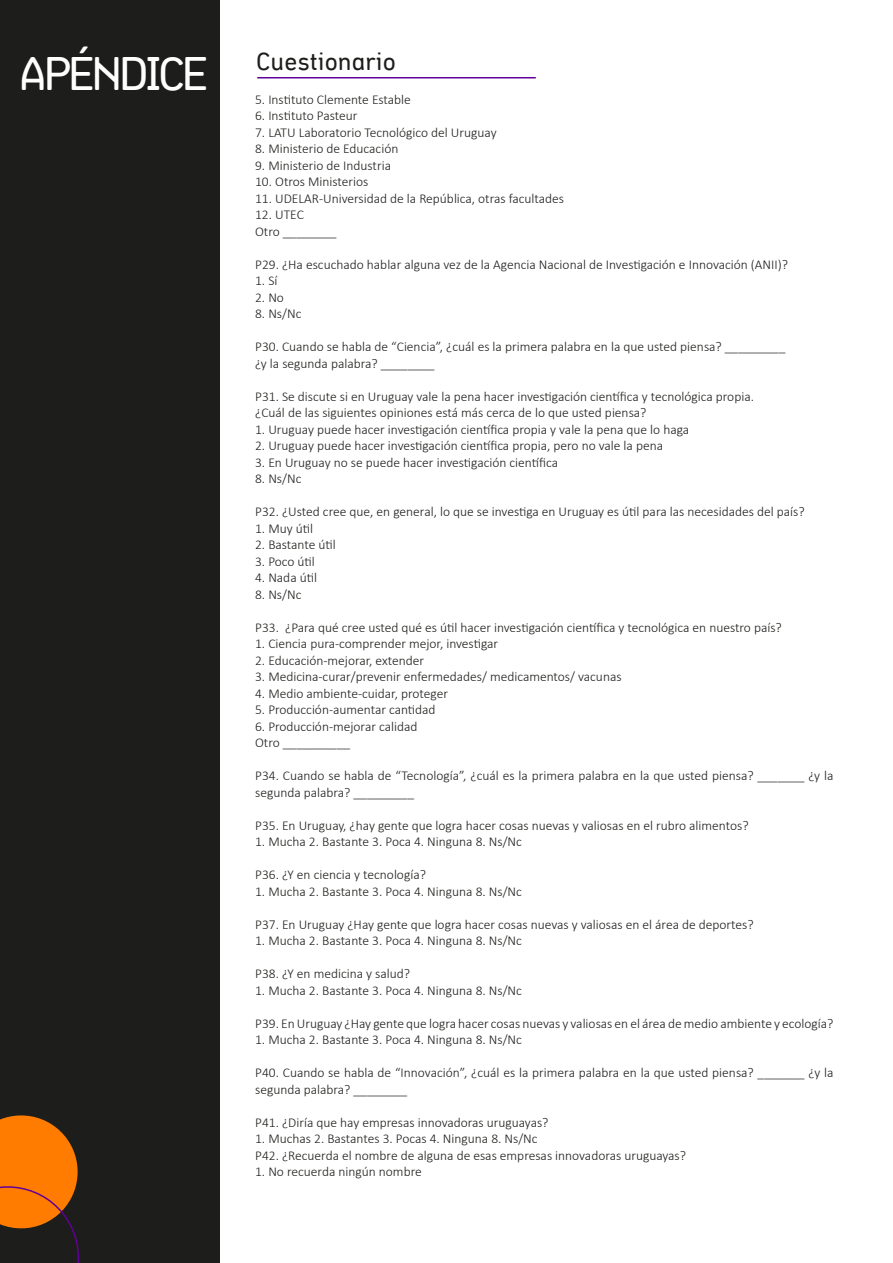
<style>
.page{position:relative;width:893px;height:1263px;background:#fff}
.page>*{position:absolute;margin:0;border:0;box-sizing:border-box;transform-origin:0 0}
.t1{font:48px "aniifont";letter-spacing:-.08em;color:#fff}
.t2{font:25.5px "aniifont";color:#1d1d1b}
.t3{font:300 13.5px/16.5px "Calibri";color:#1d1d1b}
</style>
<div class="page">
<div style="left:0;top:0;width:220px;height:1263px;background:#1d1d1b"></div>
<svg style="left:0;top:1115px;width:79px;height:148px"></svg>
<hr style="left:257px;top:77px;width:279px;height:1px;background:#610098">
<h1 class="t1" style="left:18px;top:46px;width:192px">APÉNDICE</h1>
<h2 class="t2" style="left:256px;top:47px;width:141px">Cuestionario</h2>
<p class="t3" style="left:255px;top:91px;width:157px">5. Instituto Clemente Estable</p>
<p class="t3" style="left:255px;top:107px;width:104px">6. Instituto Pasteur</p>
<p class="t3" style="left:255px;top:124px;width:243px">7. LATU Laboratorio Tecnológico del Uruguay</p>
<p class="t3" style="left:255px;top:140px;width:145px">8. Ministerio de Educación</p>
<p class="t3" style="left:255px;top:157px;width:137px">9. Ministerio de Industria</p>
<p class="t3" style="left:255px;top:173px;width:115px">10. Otros Ministerios</p>
<p class="t3" style="left:255px;top:190px;width:310px">11. UDELAR-Universidad de la República, otras facultades</p>
<p class="t3" style="left:255px;top:206px;width:83px">12. UTEC<br>Otro ________</p>
<p class="t3" style="left:255px;top:256px;width:534px">P29. ¿Ha escuchado hablar alguna vez de la Agencia Nacional de Investigación e Innovación (ANII)?</p>
<p class="t3" style="left:255px;top:272px;width:24px">1. Sí</p>
<p class="t3" style="left:255px;top:289px;width:30px">2. No</p>
<p class="t3" style="left:255px;top:305px;width:48px">8. Ns/Nc</p>
<p class="t3" style="left:255px;top:338px;width:532px">P30. Cuando se habla de “Ciencia”, ¿cuál es la primera palabra en la que usted piensa? _________ ¿y la segunda palabra? ________</p>
<p class="t3" style="left:255px;top:388px;width:500px">P31. Se discute si en Uruguay vale la pena hacer investigación científica y tecnológica propia. ¿Cuál de las siguientes opiniones está más cerca de lo que usted piensa?</p>
<p class="t3" style="left:255px;top:421px;width:435px">1. Uruguay puede hacer investigación científica propia y vale la pena que lo haga</p>
<p class="t3" style="left:255px;top:437px;width:409px">2. Uruguay puede hacer investigación científica propia, pero no vale la pena</p>
<p class="t3" style="left:255px;top:454px;width:304px">3. En Uruguay no se puede hacer investigación científica</p>
<p class="t3" style="left:255px;top:470px;width:48px">8. Ns/Nc</p>
<p class="t3" style="left:255px;top:503px;width:551px">P32. ¿Usted cree que, en general, lo que se investiga en Uruguay es útil para las necesidades del país?</p>
<p class="t3" style="left:255px;top:520px;width:59px">1. Muy útil</p>
<p class="t3" style="left:255px;top:536px;width:82px">2. Bastante útil</p>
<p class="t3" style="left:255px;top:553px;width:61px">3. Poco útil</p>
<p class="t3" style="left:255px;top:569px;width:63px">4. Nada útil</p>
<p class="t3" style="left:255px;top:586px;width:48px">8. Ns/Nc</p>
<p class="t3" style="left:255px;top:619px;width:528px">P33. ¿Para qué cree usted qué es útil hacer investigación científica y tecnológica en nuestro país?</p>
<p class="t3" style="left:255px;top:635px;width:244px">1. Ciencia pura-comprender mejor, investigar</p>
<p class="t3" style="left:255px;top:652px;width:171px">2. Educación-mejorar, extender</p>
<p class="t3" style="left:255px;top:668px;width:368px">3. Medicina-curar/prevenir enfermedades/ medicamentos/ vacunas</p>
<p class="t3" style="left:255px;top:685px;width:194px">4. Medio ambiente-cuidar, proteger</p>
<p class="t3" style="left:255px;top:701px;width:182px">5. Producción-aumentar cantidad</p>
<p class="t3" style="left:255px;top:718px;width:164px">6. Producción-mejorar calidad<br>Otro __________</p>
<p class="t3" style="left:255px;top:767px;width:580px">P34. Cuando se habla de “Tecnología”, ¿cuál es la primera palabra en la que usted piensa? _______ ¿y la segunda palabra? _________</p>
<p class="t3" style="left:255px;top:817px;width:495px">P35. En Uruguay, ¿hay gente que logra hacer cosas nuevas y valiosas en el rubro alimentos?</p>
<p class="t3" style="left:255px;top:833px;width:268px">1. Mucha 2. Bastante 3. Poca 4. Ninguna 8. Ns/Nc</p>
<p class="t3" style="left:255px;top:866px;width:172px">P36. ¿Y en ciencia y tecnología?</p>
<p class="t3" style="left:255px;top:883px;width:268px">1. Mucha 2. Bastante 3. Poca 4. Ninguna 8. Ns/Nc</p>
<p class="t3" style="left:255px;top:916px;width:500px">P37. En Uruguay ¿Hay gente que logra hacer cosas nuevas y valiosas en el área de deportes?</p>
<p class="t3" style="left:255px;top:932px;width:268px">1. Mucha 2. Bastante 3. Poca 4. Ninguna 8. Ns/Nc</p>
<p class="t3" style="left:255px;top:965px;width:156px">P38. ¿Y en medicina y salud?</p>
<p class="t3" style="left:255px;top:982px;width:268px">1. Mucha 2. Bastante 3. Poca 4. Ninguna 8. Ns/Nc</p>
<p class="t3" style="left:255px;top:1015px;width:580px">P39. En Uruguay ¿Hay gente que logra hacer cosas nuevas y valiosas en el área de medio ambiente y ecología?</p>
<p class="t3" style="left:255px;top:1031px;width:268px">1. Mucha 2. Bastante 3. Poca 4. Ninguna 8. Ns/Nc</p>
<p class="t3" style="left:255px;top:1064px;width:580px">P40. Cuando se habla de “Innovación”, ¿cuál es la primera palabra en la que usted piensa? _______ ¿y la segunda palabra? ________</p>
<p class="t3" style="left:255px;top:1114px;width:295px">P41. ¿Diría que hay empresas innovadoras uruguayas?</p>
<p class="t3" style="left:255px;top:1130px;width:432px">1. Muchas 2. Bastantes 3. Pocas 4. Ninguna 8. Ns/Nc<br>P42. ¿Recuerda el nombre de alguna de esas empresas innovadoras uruguayas?</p>
<p class="t3" style="left:255px;top:1163px;width:168px">1. No recuerda ningún nombre</p>
</div>
